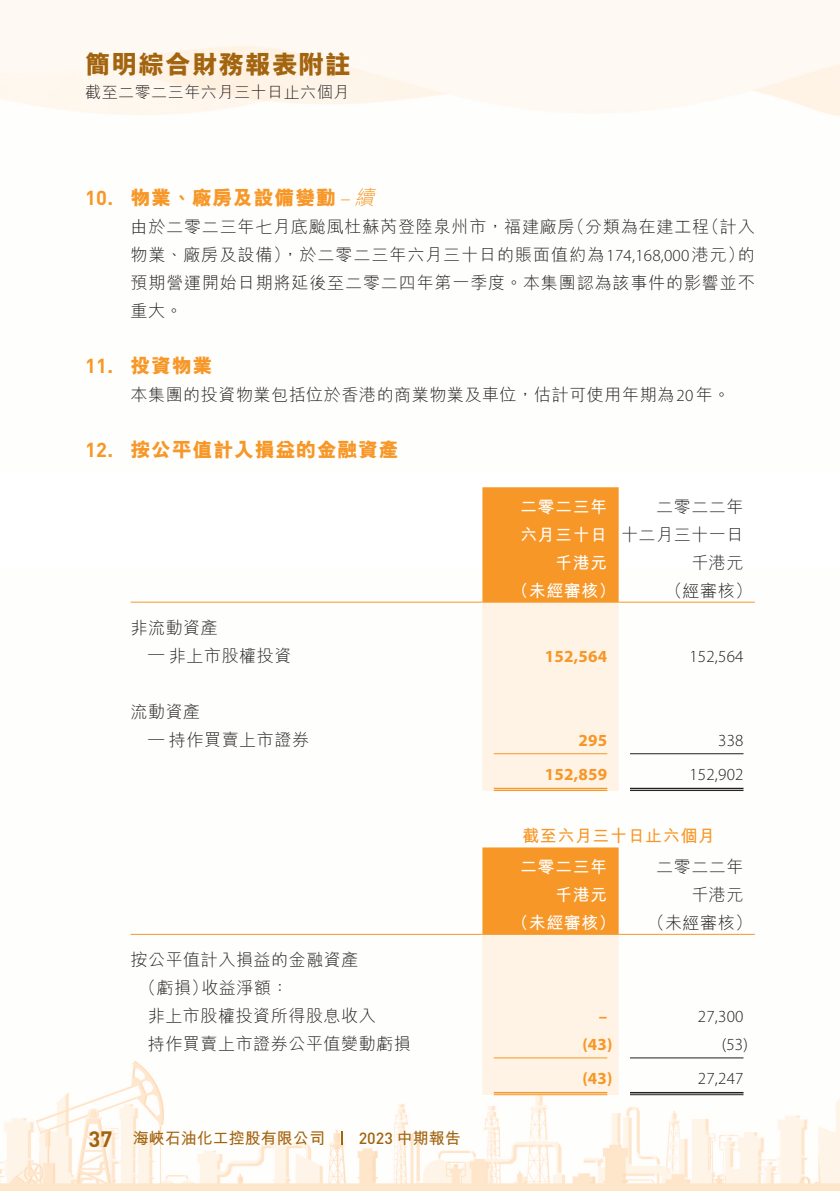
<style>
.page{position:relative;width:840px;height:1191px;background:#fff}
.page>*{position:absolute;margin:0;border:0;box-sizing:border-box;transform-origin:0 0}
.t1{font:800 26px "M Hei HK";letter-spacing:.025em;color:#a36410}
.t2{font:700 22px "DIN";color:#a36410}
._01_H1{font:800 20px "M Hei HK";letter-spacing:.035em;color:#f79727}
._01_H1-2{font:700 20px "DIN";color:#f79727}
._00_txt{font:300 17px/28px "M Hei HK";letter-spacing:.05em;color:#231f20}
._50_Table_txt{font:300 17px "M Hei HK";letter-spacing:.035em;color:#231f20}
._50_Table_txt-2{font:300 17px "Myriad Pro";letter-spacing:.015em;color:#231f20}
._50_Table_txt-3{font:700 17px "M Hei HK";letter-spacing:.03em;color:#fff}
._50_Table_txt-4{font:700 17px "Myriad Pro";letter-spacing:.01em;color:#f79727}
._50_Table_txt-5{font:700 17px "M Hei HK";letter-spacing:.03em;color:#f79727}
.t3{font:300 16px "M Hei HK";letter-spacing:.035em;color:#231f20}
.t4{font:700 16px "M Hei HK";color:#a36410}
.t5{font:500 16px "DIN";color:#a36410}
.s1{font-family:"Myriad Pro";font-weight:300;font-style:italic}
.s2{font-weight:300;font-style:italic}
.s3{font-family:"Myriad Pro"}
.s4{font-family:"M Hei HK";font-weight:700}
</style>
<div class="page">
<img style="left:0;top:569px;width:839px;height:622px">
<svg style="left:341px;top:1131px;width:1px;height:14px"></svg>
<svg style="left:482px;top:487px;width:136px;height:303px;background:#fbd09c"></svg>
<hr style="left:130px;top:601px;width:352px;height:1px;background:#f79727">
<hr style="left:482px;top:601px;width:136px;height:1px;background:#f79727">
<hr style="left:618px;top:601px;width:136px;height:1px;background:#f79727">
<hr style="left:493px;top:753px;width:114px;height:1px;background:#f79727">
<hr style="left:629px;top:753px;width:114px;height:1px;background:#231f20">
<hr style="left:493px;top:787px;width:114px;height:2px;background:#f79727">
<hr style="left:493px;top:790px;width:114px;height:1px;background:#f79727">
<hr style="left:629px;top:787px;width:114px;height:2px;background:#231f20">
<hr style="left:629px;top:790px;width:114px;height:1px;background:#231f20">
<svg style="left:482px;top:847px;width:136px;height:248px;background:#fbd3a3"></svg>
<hr style="left:130px;top:933px;width:352px;height:1px;background:#f79727">
<hr style="left:482px;top:933px;width:136px;height:1px;background:#f79727">
<hr style="left:618px;top:933px;width:136px;height:1px;background:#f79727">
<hr style="left:493px;top:1057px;width:114px;height:1px;background:#f79727">
<hr style="left:629px;top:1057px;width:114px;height:1px;background:#231f20">
<hr style="left:493px;top:1092px;width:114px;height:1px;background:#f79727">
<hr style="left:493px;top:1094px;width:114px;height:1px;background:#f79727">
<hr style="left:629px;top:1092px;width:114px;height:1px;background:#231f20">
<hr style="left:629px;top:1094px;width:114px;height:1px;background:#231f20">
<h1 class="t1" style="left:85px;top:52px;width:267px">簡明綜合財務報表附註</h1>
<p class="t3" style="left:85px;top:84px;width:265px">截至二零二三年六月三十日止六個月</p>
<p class="_01_H1-2" style="left:85px;top:185px;width:29px">10.</p>
<p class="_01_H1-2" style="left:85px;top:353px;width:29px">11.</p>
<p class="_01_H1-2" style="left:85px;top:437px;width:29px">12.</p>
<p class="t2" style="left:88px;top:1125px;width:25px">37</p>
<p class="_01_H1" style="left:130px;top:188px;width:249px">物業、廠房及設備變動<span class="s1">–</span><span class="s2">續</span></p>
<p class="_00_txt" style="left:567px;top:212px;width:143px">（分類為在建工程</p>
<p class="_00_txt" style="left:702px;top:212px;width:54px">（計入</p>
<p class="_00_txt" style="left:130px;top:212px;width:445px">由於二零二三年七月底颱風杜蘇芮登陸泉州市，福建廠房</p>
<p class="_00_txt" style="left:130px;top:240px;width:625px">物業、廠房及設備，）於二零二三年六月三十日的賬面值約為<span class="s3">174,168,000</span>港元）預期營運開始日期將延後至二零二四年第一季度。本集團認為該事件的影響並不重大。</p>
<p class="_01_H1" style="left:130px;top:356px;width:84px">投資物業</p>
<p class="_00_txt" style="left:737px;top:240px;width:18px">的</p>
<p class="_00_txt" style="left:130px;top:380px;width:600px">本集團的投資物業包括位於香港的商業物業及車位，估計可使用年期為<span class="s3">20</span>年。</p>
<p class="_01_H1" style="left:130px;top:440px;width:270px">按公平值計入損益的金融資產</p>
<p class="_50_Table_txt" style="left:130px;top:619px;width:89px">非流動資產</p>
<p class="_50_Table_txt" style="left:169px;top:647px;width:124px">非上市股權投資</p>
<p class="_50_Table_txt-2" style="left:148px;top:643px;width:18px">—</p>
<p class="_50_Table_txt" style="left:130px;top:703px;width:71px">流動資產</p>
<p class="_50_Table_txt" style="left:169px;top:731px;width:141px">持作買賣上市證券</p>
<p class="_50_Table_txt-2" style="left:148px;top:727px;width:18px">—</p>
<p class="_50_Table_txt" style="left:130px;top:951px;width:229px">按公平值計入損益的金融資產</p>
<p class="_50_Table_txt" style="left:201px;top:979px;width:88px">收益淨額：</p>
<p class="_50_Table_txt" style="left:139px;top:979px;width:71px">（虧損）</p>
<p class="_50_Table_txt" style="left:148px;top:1007px;width:229px">非上市股權投資所得股息收入</p>
<p class="_50_Table_txt" style="left:148px;top:1035px;width:264px">持作買賣上市證券公平值變動虧損</p>
<p class="t4" style="left:133px;top:1126px;width:193px">海峽石油化工控股有限公司</p>
<p class="t5" style="left:358px;top:1128px;width:104px">2023 <span class="s4">中期報告</span></p>
<p class="_50_Table_txt-3" style="left:519px;top:494px;width:89px">二零二三年</p>
<p class="_50_Table_txt-3" style="left:519px;top:522px;width:89px">六月三十日</p>
<p class="_50_Table_txt-3" style="left:555px;top:550px;width:54px">千港元</p>
<p class="_50_Table_txt-3" style="left:511px;top:578px;width:106px">（未經審核）</p>
<p class="_50_Table_txt" style="left:655px;top:498px;width:89px">二零二二年</p>
<p class="_50_Table_txt" style="left:620px;top:526px;width:124px">十二月三十一日</p>
<p class="_50_Table_txt" style="left:691px;top:554px;width:54px">千港元</p>
<p class="_50_Table_txt" style="left:665px;top:582px;width:88px">（經審核(</p>
<p class="_50_Table_txt-4" style="left:544px;top:645px;width:64px">152,564</p>
<p class="_50_Table_txt-2" style="left:689px;top:646px;width:56px">152,564</p>
<p class="_50_Table_txt-4" style="left:578px;top:729px;width:30px">295</p>
<p class="_50_Table_txt-4" style="left:544px;top:763px;width:64px">152,859</p>
<p class="_50_Table_txt-2" style="left:717px;top:730px;width:27px">338</p>
<p class="_50_Table_txt-2" style="left:689px;top:764px;width:56px">152,902</p>
<p class="_50_Table_txt-5" style="left:522px;top:824px;width:194px">截至六月三十日止六個月</p>
<p class="_50_Table_txt" style="left:655px;top:858px;width:89px">二零二二年</p>
<p class="_50_Table_txt-3" style="left:519px;top:854px;width:89px">二零二三年</p>
<p class="_50_Table_txt-3" style="left:555px;top:882px;width:54px">千港元</p>
<p class="_50_Table_txt" style="left:691px;top:886px;width:54px">千港元</p>
<p class="_50_Table_txt-3" style="left:511px;top:910px;width:106px">（未經審核）</p>
<p class="_50_Table_txt" style="left:647px;top:914px;width:106px">（未經審核(</p>
<p class="_50_Table_txt-4" style="left:598px;top:1005px;width:10px">–</p>
<p class="_50_Table_txt-2" style="left:697px;top:1006px;width:47px">27,300</p>
<p class="_50_Table_txt-4" style="left:582px;top:1033px;width:32px">)43(</p>
<p class="_50_Table_txt-2" style="left:721px;top:1034px;width:28px">)53(</p>
<p class="_50_Table_txt-4" style="left:582px;top:1067px;width:32px">)43(</p>
<p class="_50_Table_txt-2" style="left:697px;top:1068px;width:47px">27,247</p>
</div>
